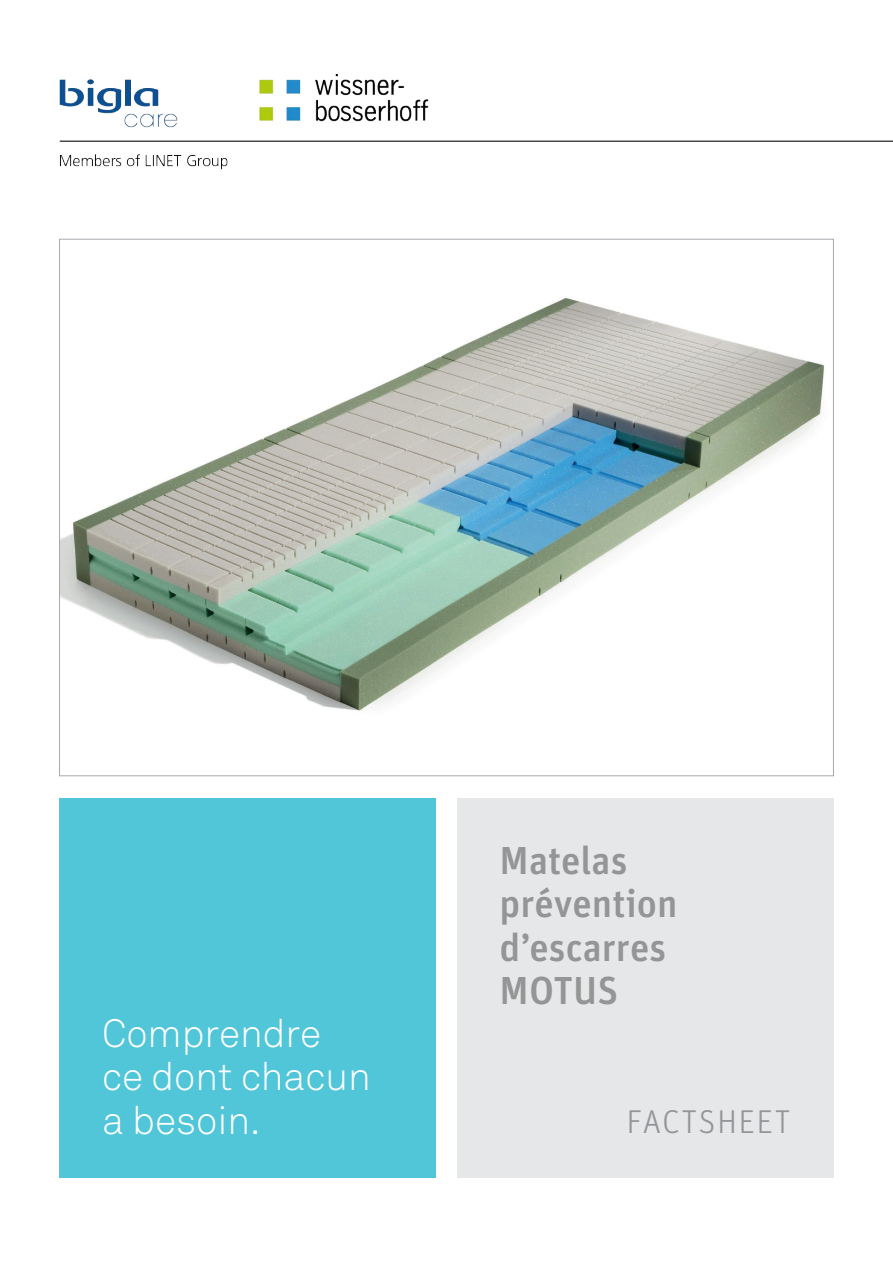
<style>
.page{position:relative;width:893px;height:1263px;background:#fff}
.page>*{position:absolute;margin:0;border:0;box-sizing:border-box;transform-origin:0 0}
.t1{font:500 39px/43.5px "Unit Pro";color:#949696}
.t2{font:300 39px/43.5px "Akkurat";color:#fff}
.t3{font:300 33px "Unit Pro";letter-spacing:.04em;color:#939598}
</style>
<div class="page">
<div style="left:60px;top:798px;width:376px;height:380px;background:#51c6d8"></div>
<div style="left:457px;top:798px;width:376px;height:380px;background:#e6e7e9"></div>
<img style="left:61px;top:297px;width:763px;height:414px">
<img style="left:59px;top:75px;width:834px;height:95px">
<p class="t2" style="left:102px;top:1012px;width:270px">Comprendre ce dont chacun a besoin.</p>
<p class="t1" style="left:500px;top:838px;width:179px">Matelas prévention d’escarres<br>MOTUS</p>
<p class="t3" style="left:626px;top:1102px;width:166px">FACTSHEET</p>
</div>
